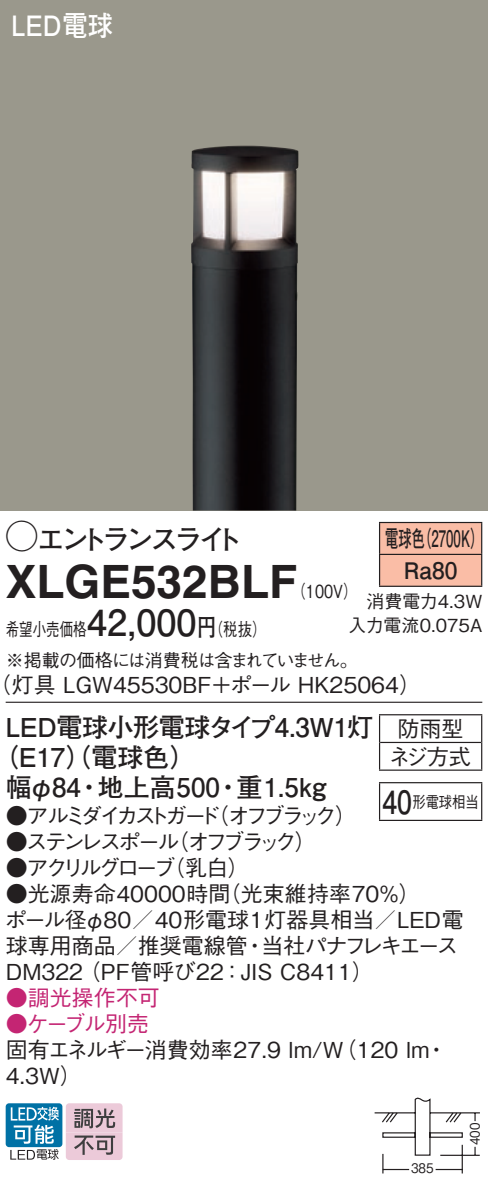
<style>
.page{position:relative;width:488px;height:1188px;background:#fff}
.page>*{position:absolute;margin:0;border:0;box-sizing:border-box;transform-origin:0 0}
.t1{font:700 46px "Helvetica LT Std";color:#231f20}
.t2{font:700 28px "Futo Go B101 Pro";letter-spacing:-.15em;color:#231f20}
.t3{font:700 28px "Futo Go B101 Pro";color:#fff;scale:.9 1}
.t4{font:700 26px "Futo Go B101 Pro";letter-spacing:-.015em;color:#231f20}
.t5{font:700 22.8px/32px "Futo Go B101 Pro";color:#231f20;text-align:center;scale:.58 1}
.t6{font:500 22px/26px "Gothic BBB Pro";color:#231f20}
.t7{font:500 22px "Gothic BBB Pro";letter-spacing:-.195em;color:#231f20}
.t8{font:500 22px "Gothic BBB Pro";letter-spacing:-.16em;color:#231f20}
.t9{font:500 22px "Gothic BBB Pro";color:#c42573}
.t10{font:500 22px "Gothic BBB Pro";letter-spacing:-.15em;color:#231f20}
.t11{font:500 18px/31.6px "Gothic BBB Pro";letter-spacing:-.035em;color:#231f20;scale:.75 1}
.t12{font:500 18px/24px "Gothic BBB Pro";color:#231f20;text-align:right}
.t13{font:500 18px "Gothic BBB Pro";color:#231f20;scale:.8 1}
.t14{font:500 16px "Gothic BBB Pro";color:#231f20;scale:.83 1}
.t15{font:500 13.2px "Gothic BBB Pro";color:#231f20;scale:.9 1}
.s1{font-family:"Ford Classification 1";font-weight:400;font-size:32px}
.s2{font-family:"Futo Go B101 Pro";font-weight:700;font-size:36px}
.s3{font-family:"Futo Go B101 Pro";font-weight:700;font-size:24px}
.s4{font-family:"Futo Go B101 Pro";font-weight:700;font-size:32px}
</style>
<div class="page">
<div style="left:0;top:0;width:488px;height:510px;background:#9a988c"></div>
<img style="left:191px;top:146px;width:107px;height:364px">
<div style="left:380px;top:523px;width:101px;height:62px;background:#fabda6"></div>
<hr style="left:379px;top:521px;width:103px;height:2px;background:#231f20">
<hr style="left:379px;top:523px;width:1px;height:30px;background:#231f20">
<hr style="left:481px;top:523px;width:1px;height:30px;background:#231f20">
<hr style="left:379px;top:553px;width:103px;height:2px;background:#231f20">
<hr style="left:379px;top:555px;width:1px;height:30px;background:#231f20">
<hr style="left:481px;top:555px;width:1px;height:30px;background:#231f20">
<hr style="left:379px;top:585px;width:103px;height:2px;background:#231f20">
<hr style="left:6px;top:701px;width:476px;height:1px;background:#231f20">
<svg style="left:379px;top:715px;width:1px;height:54px"></svg>
<hr style="left:379px;top:714px;width:103px;height:1px;background:#231f20">
<hr style="left:380px;top:741px;width:101px;height:2px;background:#231f20">
<svg style="left:481px;top:715px;width:1px;height:54px"></svg>
<hr style="left:379px;top:769px;width:103px;height:1px;background:#231f20">
<hr style="left:379px;top:783px;width:1px;height:36px;background:#231f20">
<hr style="left:379px;top:782px;width:103px;height:1px;background:#231f20">
<hr style="left:481px;top:783px;width:1px;height:36px;background:#231f20">
<hr style="left:379px;top:819px;width:103px;height:2px;background:#231f20">
<svg style="left:374px;top:1097px;width:106px;height:77px"></svg>
<div style="left:6px;top:1103px;width:56px;height:43px;background:#0071a5;border-radius:3px"></div>
<svg style="left:10px;top:1106px;width:49px;height:53px"></svg>
<svg style="left:66px;top:1103px;width:56px;height:56px;background:#c8adb9"></svg>
<p class="t3" style="left:11px;top:3px;width:114px">LED電球</p>
<p class="t2" style="left:6px;top:516px;width:239px"><span class="s1">A</span>エントランスライト</p>
<h1 class="t1" style="left:6px;top:554px;width:293px">XLGE532BLF</h1>
<p class="t5" style="left:385px;top:519px;width:171px">電球色（2700K）<br>Ra80</p>
<p class="t12" style="left:348px;top:587px;width:135px">消費電力4.3W入力電流0.075A</p>
<p class="t13" style="left:291px;top:577px;width:84px">（100V）</p>
<p class="t11" style="left:6px;top:610px;width:471px">希望小売価格<span class="s2">42,000</span><span class="s3">円</span>（税抜）<br>※掲載の価格には消費税は含まれていません。</p>
<p class="t6" style="left:-10px;top:669px;width:432px">（灯具 LGW45530BF＋ポール HK25064）</p>
<p class="t4" style="left:6px;top:706px;width:369px">LED電球小形電球タイプ4.3W1灯</p>
<p class="t4" style="left:-8px;top:736px;width:206px">（E17（）電球色）</p>
<p class="t4" style="left:6px;top:766px;width:322px">幅φ84・地上高500・重1.5kg</p>
<p class="t7" style="left:6px;top:797px;width:352px">●アルミダイカストガード（オフブラック）</p>
<p class="t8" style="left:6px;top:823px;width:312px">●ステンレスポール（オフブラック）</p>
<p class="t10" style="left:6px;top:849px;width:245px">●アクリルグローブ（乳白）</p>
<p class="t6" style="left:5px;top:877px;width:460px">●光源寿命40000時間（光束維持率70％）<br>ポール径φ80／40形電球1灯器具相当／LED電球専用商品／推奨電線管・当社パナフレキエース<br>DM322（PF管呼び22：JIS C8411）</p>
<p class="t9" style="left:6px;top:979px;width:155px">●調光操作不可</p>
<p class="t9" style="left:6px;top:1005px;width:145px">●ケーブル別売</p>
<p class="t6" style="left:6px;top:1033px;width:443px">固有エネルギー消費効率27.9 lm/W（120 lm・<br>4.3W）</p>
<p class="t6" style="left:389px;top:712px;width:83px;line-height:27.6px;text-align:center">防雨型ネジ方式</p>
<p class="t14" style="left:382px;top:788px;width:118px"><span class="s4">40</span>形電球相当</p>
<p class="t15" style="left:411px;top:1157px;width:26px">385</p>
<p class="t15" style="left:464px;top:1145px;width:26px;rotate:-90deg">400</p>
</div>
